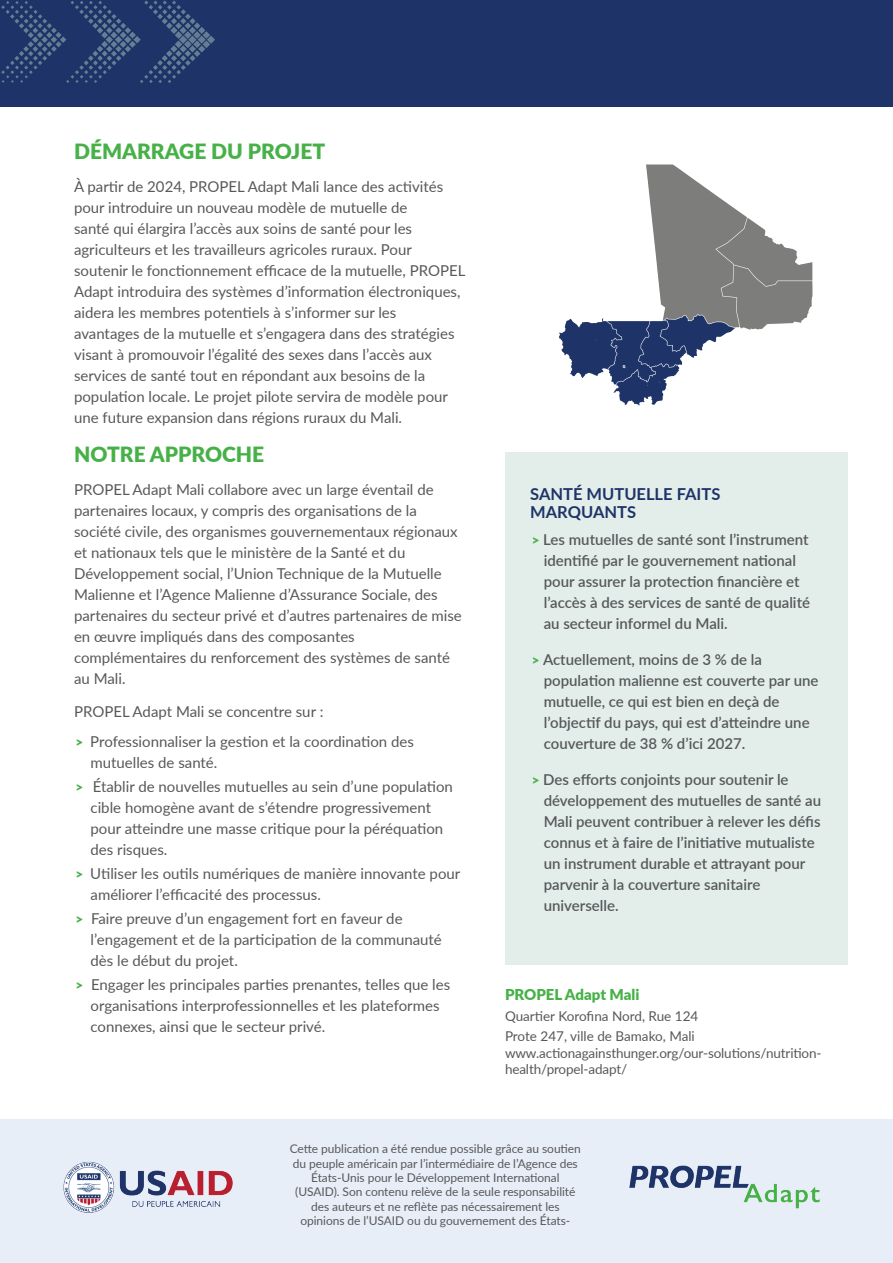
<style>
.page{position:relative;width:893px;height:1263px;background:#fff}
.page>*{position:absolute;margin:0;border:0;box-sizing:border-box;transform-origin:0 0}
.t1{font:900 21px "Lato";color:#47b148}
.t2{font:700 16.5px/18.3px "Lato";color:#1e3468}
.t3{font:15px/21px "Lato";color:#57585a}
.t4{font:600 15px/21px "Lato";color:#57585a}
.t5{font:900 15px "Lato";color:#47b148}
.t6{font:13.5px/19.5px "Lato";letter-spacing:-.01em;color:#57585a}
.t7{font:12px/14.4px "Lato";letter-spacing:-.005em;color:#57585a;text-align:center}
.s1{font-weight:900;font-size:13.5px;color:#47b148}
</style>
<div class="page">
<div style="left:0;top:1119px;width:893px;height:144px;background:#e8eef8"></div>
<div style="left:0;top:0;width:893px;height:107px;background:#1e3468"></div>
<img style="left:1px;top:0;width:214px;height:83px">
<img style="left:559px;top:165px;width:254px;height:240px">
<div style="left:505px;top:452px;width:342px;height:513px;background:#e3eeeb"></div>
<img style="left:63px;top:1161px;width:170px;height:52px">
<img style="left:629px;top:1165px;width:191px;height:44px">
<h1 class="t1" style="left:74px;top:135px;width:253px">DÉMARRAGE DU PROJET</h1>
<p class="t3" style="left:74px;top:175px;width:393px">À partir de 2024, PROPEL Adapt Mali lance des activités pour introduire un nouveau modèle de mutuelle de<br>santé qui élargira l’accès aux soins de santé pour les agriculteurs et les travailleurs agricoles ruraux. Pour soutenir le fonctionnement efficace de la mutuelle, PROPEL Adapt introduira des systèmes d’information électroniques, aidera les membres potentiels à s’informer sur les avantages de la mutuelle et s’engagera dans des stratégies visant à promouvoir l’égalité des sexes dans l’accès aux services de santé tout en répondant aux besoins de la population locale. Le projet pilote servira de modèle pour une future expansion dans régions ruraux du Mali.</p>
<h1 class="t1" style="left:74px;top:438px;width:192px">NOTRE APPROCHE</h1>
<p class="t3" style="left:74px;top:478px;width:389px">PROPEL Adapt Mali collabore avec un large éventail de partenaires locaux, y compris des organisations de la société civile, des organismes gouvernementaux régionaux et nationaux tels que le ministère de la Santé et du Développement social, l’Union Technique de la Mutuelle Malienne et l’Agence Malienne d’Assurance Sociale, des partenaires du secteur privé et d’autres partenaires de mise en œuvre impliqués dans des composantes complémentaires du renforcement des systèmes de santé au Mali.</p>
<p class="t3" style="left:74px;top:696px;width:341px;line-height:30px">PROPEL Adapt Mali se concentre sur :<br><span class="s1">&gt;</span> Professionnaliser la gestion et la coordination des</p>
<p class="t3" style="left:76px;top:750px;width:379px;line-height:24px;text-indent:15px">mutuelles de santé.<br><span class="s1">&gt;</span> Établir de nouvelles mutuelles au sein d’une population</p>
<p class="t3" style="left:91px;top:796px;width:354px">cible homogène avant de s’étendre progressivement pour atteindre une masse critique pour la péréquation des risques.</p>
<p class="t3" style="left:91px;top:862px;width:371px;text-indent:-15px"><span class="s1">&gt;</span> Utiliser les outils numériques de manière innovante pour améliorer l’efficacité des processus.</p>
<p class="t3" style="left:91px;top:907px;width:353px;text-indent:-15px"><span class="s1">&gt;</span> Faire preuve d’un engagement fort en faveur de l’engagement et de la participation de la communauté dès le début du projet.</p>
<p class="t3" style="left:91px;top:973px;width:361px;text-indent:-15px"><span class="s1">&gt;</span> Engager les principales parties prenantes, telles que les organisations interprofessionnelles et les plateformes connexes, ainsi que le secteur privé.</p>
<p class="t2" style="left:530px;top:484px;width:192px">SANTÉ MUTUELLE FAITS<br>MARQUANTS</p>
<p class="t4" style="left:544px;top:529px;width:268px;text-indent:-12px"><span class="s1">&gt;</span> Les mutuelles de santé sont l’instrument identifié par le gouvernement national pour assurer la protection financière et l’accès à des services de santé de qualité au secteur informel du Mali.</p>
<p class="t4" style="left:544px;top:649px;width:276px;text-indent:-12px"><span class="s1">&gt;</span> Actuellement, moins de 3 % de la population malienne est couverte par une mutuelle, ce qui est bien en deçà de l’objectif du pays, qui est d’atteindre une couverture de 38 % d’ici 2027.</p>
<p class="t4" style="left:544px;top:769px;width:279px;text-indent:-12px"><span class="s1">&gt;</span> Des efforts conjoints pour soutenir le développement des mutuelles de santé au Mali peuvent contribuer à relever les défis connus et à faire de l’initiative mutualiste un instrument durable et attrayant pour parvenir à la couverture sanitaire universelle.</p>
<p class="t5" style="left:505px;top:983px;width:136px">PROPEL Adapt Mali</p>
<p class="t6" style="left:505px;top:1006px;width:195px">Quartier Korofina Nord, Rue 124<br>Prote 247, ville de Bamako, Mali</p>
<p class="t6" style="left:505px;top:1044px;width:318px;line-height:16.2px">www.actionagainsthunger.org/our-solutions/nutrition&shy;health/propel-adapt/</p>
<p class="t7" style="left:290px;top:1141px;width:293px">Cette publication a été rendue possible grâce au soutien du peuple américain par l’intermédiaire de l’Agence des États-Unis pour le Développement International (USAID). Son contenu relève de la seule responsabilité des auteurs et ne reflète pas nécessairement les opinions de l’USAID ou du gouvernement des États-</p>
</div>
